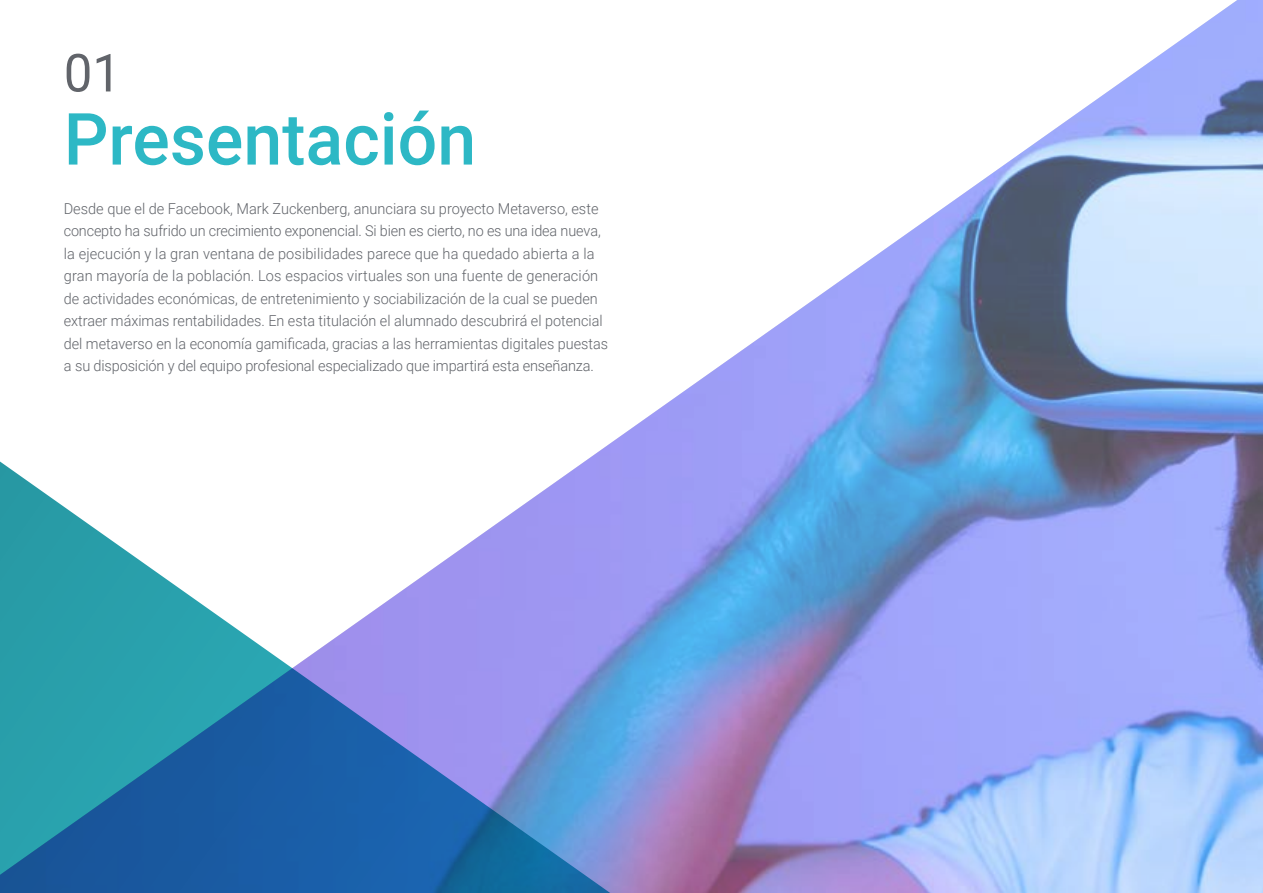
<style>
.page{position:relative;width:1263px;height:893px;background:#fff}
.page>*{position:absolute;margin:0;border:0;box-sizing:border-box;transform-origin:0 0}
.t1{font:500 72px "Roboto";color:#2db8c5}
.t2{font:52.5px "Roboto";color:#61646a}
.t3{font:300 15px/22.5px "Roboto";color:#61646a}
</style>
<div class="page">
<img style="left:607px;top:0;width:656px;height:893px">
<svg style="left:0;top:446px;width:640px;height:447px"></svg>
<h2 class="t2" style="left:64px;top:36px;width:59px">01</h2>
<h1 class="t1" style="left:64px;top:89px;width:414px">Presentación</h1>
<p class="t3" style="left:64px;top:197px;width:546px">Desde que el de Facebook, Mark Zuckenberg, anunciara su proyecto Metaverso, este concepto ha sufrido un crecimiento exponencial. Si bien es cierto, no es una idea nueva, la ejecución y la gran ventana de posibilidades parece que ha quedado abierta a la gran mayoría de la población. Los espacios virtuales son una fuente de generación de actividades económicas, de entretenimiento y sociabilización de la cual se pueden extraer máximas rentabilidades. En esta titulación el alumnado descubrirá el potencial del metaverso en la economía gamificada, gracias a las herramientas digitales puestas a su disposición y del equipo profesional especializado que impartirá esta enseñanza.</p>
</div>
